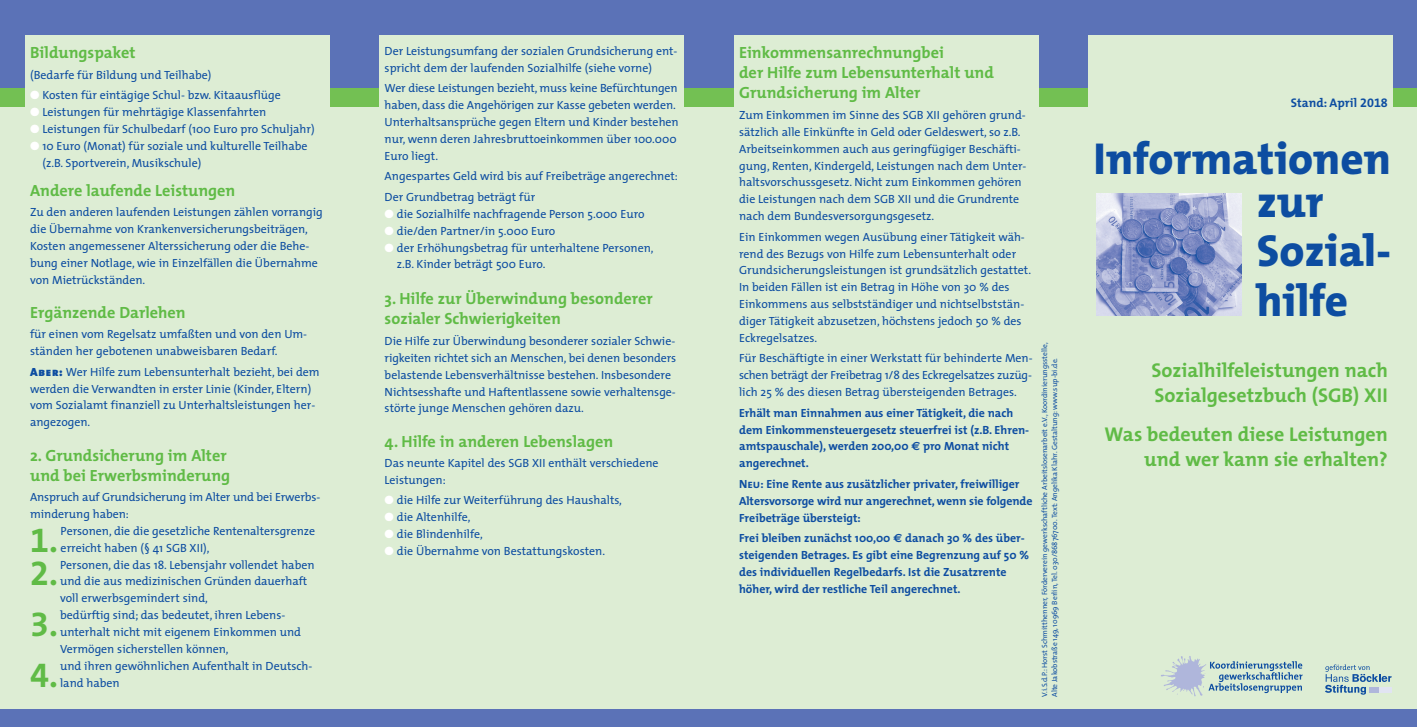
<style>
.page{position:relative;width:1418px;height:727px;background:#fff}
.page>*{position:absolute;margin:0;border:0;box-sizing:border-box;transform-origin:0 0}
.t1{font:800 45px/42.5px "The Mix";color:#0d4da1}
.t2{font:34.38px "The Mix Bold Expert";color:#60bb46}
.t3{font:700 20px/25px "The Mix";color:#60bb46}
.t4{font:700 16.25px/20px "The Mix";color:#60bb46}
.t5{font:700 12.5px "The Mix";color:#0d4da1}
.t6{font:11.88px/16.9px "The Mix";color:#0d4da1}
.t7{font:700 11.88px/16.9px "The Mix";color:#0d4da1}
.t8{font:7.5px/10px "The Mix";color:#0d4da1}
.s1{color:#fff}
.s2{font-family:"The Sans Black Caps"}
.s3{font-family:"Euro Sans"}
.s4{font-family:"The Mix Bold Caps";font-weight:400}
.s5{font-family:"The Mix Bold Expert";font-weight:400}
</style>
<div class="page">
<div style="left:0;top:36px;width:1416px;height:690px;background:#ddedd4"></div>
<div style="left:0;top:68px;width:1416px;height:38px;background:#73c053"></div>
<div style="left:0;top:0;width:1416px;height:88px;background:#5b72b7"></div>
<div style="left:25px;top:36px;width:305px;height:81px;background:#ddedd4"></div>
<div style="left:379px;top:36px;width:305px;height:81px;background:#ddedd4"></div>
<div style="left:733px;top:36px;width:305px;height:81px;background:#ddedd4"></div>
<div style="left:1088px;top:36px;width:305px;height:81px;background:#ddedd4"></div>
<div style="left:0;top:709px;width:1416px;height:17px;background:#5b72b7"></div>
<svg style="left:1161px;top:656px;width:141px;height:40px"></svg>
<svg style="left:1325px;top:664px;width:66px;height:30px"></svg>
<img style="left:1096px;top:194px;width:145px;height:121px">
<h3 class="t4" style="left:30px;top:44px;width:107px">Bildungspaket</h3>
<p class="t6" style="left:30px;top:67px;width:183px">(Bedarfe für Bildung und Teilhabe)</p>
<p class="t6" style="left:30px;top:88px;width:252px"><span class="s1">●</span> Kosten für eintägige Schul- bzw. Kitaausflüge</p>
<p class="t6" style="left:30px;top:105px;width:238px"><span class="s1">●</span> Leistungen für mehrtägige Klassenfahrten</p>
<p class="t6" style="left:30px;top:121px;width:286px"><span class="s1">●</span> Leistungen für Schulbedarf (100 Euro pro Schuljahr)</p>
<p class="t6" style="left:42px;top:138px;width:266px;text-indent:-12px"><span class="s1">●</span> 10 Euro (Monat) für soziale und kulturelle Teilhabe (z.B. Sportverein, Musikschule)</p>
<h3 class="t4" style="left:30px;top:181px;width:207px">Andere laufende Leistungen</h3>
<p class="t6" style="left:30px;top:204px;width:294px">Zu den anderen laufenden Leistungen zählen vorrangig die Übernahme von Krankenversicherungsbeiträgen, Kosten angemessener Alterssicherung oder die Behe&shy;bung einer Notlage, wie in Einzelfällen die Übernahme von Mietrückständen.</p>
<h3 class="t4" style="left:30px;top:303px;width:157px">Ergänzende Darlehen</h3>
<p class="t6" style="left:30px;top:327px;width:278px">für einen vom Regelsatz umfaßten und von den Um&shy;ständen her gebotenen unabweisbaren Bedarf.</p>
<p class="t6" style="left:30px;top:364px;width:291px"><span class="s2">Aber:</span> Wer Hilfe zum Lebensunterhalt bezieht, bei dem werden die Verwandten in erster Linie (Kinder, Eltern) vom Sozialamt finanziell zu Unterhaltsleistungen her&shy;angezogen.</p>
<h3 class="t4" style="left:30px;top:446px;width:202px">2. Grundsicherung im Alter und bei Erwerbsminderung</h3>
<p class="t6" style="left:30px;top:489px;width:291px">Anspruch auf Grundsicherung im Alter und bei Erwerbs&shy;minderung haben:</p>
<h2 class="t2" style="left:30px;top:519px;width:29px">1.</h2>
<p class="t6" style="left:61px;top:523px;width:256px">Personen, die die gesetzliche Rentenaltersgrenze erreicht haben (§ 41 SGB XII),</p>
<h2 class="t2" style="left:30px;top:553px;width:29px">2.</h2>
<p class="t6" style="left:60px;top:557px;width:256px">Personen, die das 18. Lebensjahr vollendet haben und die aus medizinischen Gründen dauerhaft voll erwerbsgemindert sind,</p>
<h2 class="t2" style="left:30px;top:604px;width:29px">3.</h2>
<p class="t6" style="left:60px;top:607px;width:242px">bedürftig sind; das bedeutet, ihren Lebens&shy;unterhalt nicht mit eigenem Einkommen und<br>Vermögen sicherstellen können,</p>
<h2 class="t2" style="left:30px;top:654px;width:29px">4.</h2>
<p class="t6" style="left:60px;top:658px;width:254px">und ihren gewöhnlichen Aufenthalt in Deutsch&shy;land haben</p>
<p class="t6" style="left:384px;top:44px;width:294px">Der Leistungsumfang der sozialen Grundsicherung ent&shy;spricht dem der laufenden Sozialhilfe (siehe vorne)</p>
<p class="t6" style="left:384px;top:81px;width:296px">Wer diese Leistungen bezieht, muss keine Befürchtungen haben, dass die Angehörigen zur Kasse gebeten werden.<br>Unterhaltsansprüche gegen Eltern und Kinder bestehen nur, wenn deren Jahresbruttoeinkommen über 100.000<br>Euro liegt.</p>
<p class="t6" style="left:384px;top:167px;width:295px;line-height:20.4px">Angespartes Geld wird bis auf Freibeträge angerechnet:<br>Der Grundbetrag beträgt für</p>
<p class="t6" style="left:384px;top:206px;width:261px"><span class="s1">●</span> die Sozialhilfe nachfragende Person 5.000 Euro</p>
<p class="t6" style="left:384px;top:223px;width:172px"><span class="s1">●</span> die/den Partner/in 5.000 Euro</p>
<p class="t6" style="left:397px;top:240px;width:258px;text-indent:-12px"><span class="s1">●</span> der Erhöhungsbetrag für unterhaltene Personen, z.B. Kinder beträgt 500 Euro.</p>
<h3 class="t4" style="left:384px;top:290px;width:270px">3. Hilfe zur Überwindung besonderer sozialer Schwierigkeiten</h3>
<p class="t6" style="left:384px;top:333px;width:293px">Die Hilfe zur Überwindung besonderer sozialer Schwie&shy;rigkeiten richtet sich an Menschen, bei denen besonders belastende Lebensverhältnisse bestehen. Insbesondere Nichtsesshafte und Haftentlassene sowie verhaltensge&shy;störte junge Menschen gehören dazu.</p>
<h3 class="t4" style="left:384px;top:432px;width:230px">4. Hilfe in anderen Lebenslagen</h3>
<p class="t6" style="left:384px;top:455px;width:275px">Das neunte Kapitel des SGB XII enthält verschiedene<br>Leistungen:</p>
<p class="t6" style="left:384px;top:492px;width:239px"><span class="s1">●</span> die Hilfe zur Weiterführung des Haushalts,</p>
<p class="t6" style="left:384px;top:509px;width:87px"><span class="s1">●</span> die Altenhilfe,</p>
<p class="t6" style="left:384px;top:526px;width:100px"><span class="s1">●</span> die Blindenhilfe,</p>
<p class="t6" style="left:384px;top:543px;width:222px"><span class="s1">●</span> die Übernahme von Bestattungskosten.</p>
<h3 class="t4" style="left:739px;top:44px;width:256px">Einkommensanrechnungbei<br>der Hilfe zum Lebensunterhalt und<br>Grundsicherung im Alter</h3>
<p class="t6" style="left:739px;top:107px;width:289px">Zum Einkommen im Sinne des SGB XII gehören grund&shy;sätzlich alle Einkünfte in Geld oder Geldeswert, so z.B.<br>Arbeitseinkommen auch aus geringfügiger Beschäfti&shy;gung, Renten, Kindergeld, Leistungen nach dem Unter&shy;haltsvorschussgesetz. Nicht zum Einkommen gehören die Leistungen nach dem SGB XII und die Grundrente nach dem Bundesversorgungsgesetz.</p>
<p class="t6" style="left:739px;top:229px;width:293px">Ein Einkommen wegen Ausübung einer Tätigkeit wäh&shy;rend des Bezugs von Hilfe zum Lebensunterhalt oder Grundsicherungsleistungen ist grundsätzlich gestattet.<br>In beiden Fällen ist ein Betrag in Höhe von 30 % des Einkommens aus selbstständiger und nichtselbststän&shy;diger Tätigkeit abzusetzen, höchstens jedoch 50 % des Eckregelsatzes.</p>
<p class="t6" style="left:739px;top:351px;width:295px;text-align:justify">Für Beschäftigte in einer Werkstatt für behinderte Men&shy;schen beträgt der Freibetrag 1/8 des Eckregelsatzes zuzüg&shy;lich 25 % des diesen Betrag übersteigenden Betrages.</p>
<p class="t7" style="left:739px;top:405px;width:292px">Erhält man Einnahmen aus einer Tätigkeit, die nach dem Einkommensteuergesetz steuerfrei ist (z.B. Ehren&shy;amtspauschale), werden 200,00 <span class="s3">€</span> pro Monat nicht angerechnet.</p>
<p class="t7" style="left:739px;top:476px;width:295px"><span class="s4">Neu:</span> Eine Rente aus zusätzlicher privater, freiwilliger<br>Altersvorsorge wird nur angerechnet, wenn sie folgende<br>Freibeträge übersteigt:</p>
<p class="t7" style="left:739px;top:530px;width:291px">Frei bleiben zunächst 100,00 <span class="s3">€</span> danach 30 % des über&shy;steigenden Betrages. Es gibt eine Begrenzung auf 50 % des individuellen Regelbedarfs. Ist die Zusatzrente höher, wird der restliche Teil angerechnet.</p>
<p class="t8" style="left:1040px;top:696px;width:356px;rotate:-90deg">V.i.S.d.P.: Horst Schmitthenner, Förderverein gewerkschaftliche Arbeitslosenarbeit e.V., Koordinierungsstelle,<br>Alte Jakobstraße 149, 10969 Berlin, Tel. 030/86876700. Text: Angelika Klahr. Gestaltung: www.sup-bi.de.</p>
<p class="t5" style="left:1290px;top:97px;width:98px">Stand: April <span class="s5">2018</span></p>
<h1 class="t1" style="left:1256px;top:141px;width:136px;text-indent:-163px">Informationen zur</h1>
<h1 class="t1" style="left:1256px;top:229px;width:136px;line-height:49.6px">Sozial&shy;hilfe</h1>
<h3 class="t3" style="left:1151px;top:359px;width:238px">Sozialhilfeleistungen nach<br>Sozialgesetzbuch (SGB) XII</h3>
<h3 class="t3" style="left:1104px;top:423px;width:285px;text-align:right">Was bedeuten diese Leistungen und wer kann sie erhalten?</h3>
</div>
